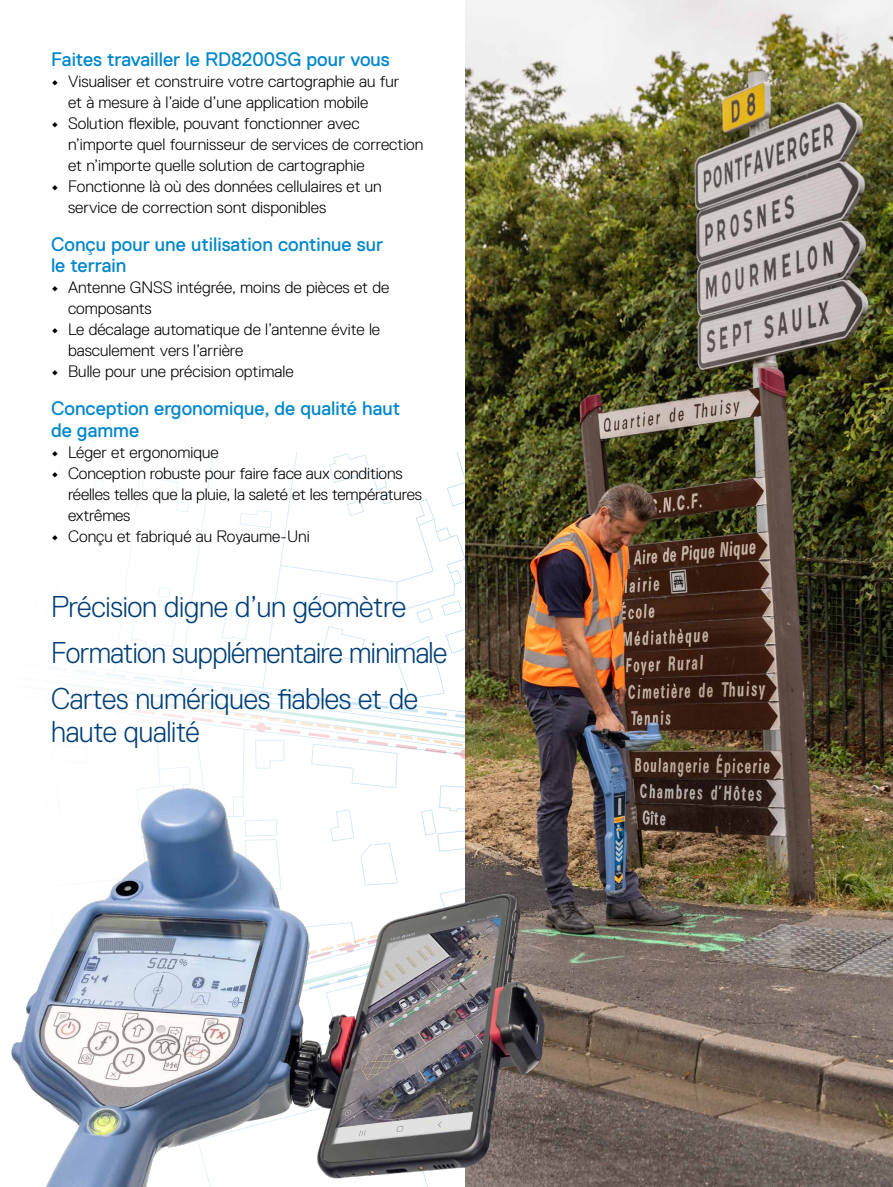
<style>
.page{position:relative;width:893px;height:1187px;background:#fff}
.page>*{position:absolute;margin:0;border:0;box-sizing:border-box;transform-origin:0 0}
.t1{font:300 30px/45.8px "Replica Std";letter-spacing:-.01em;color:#003e78;scale:.96 1}
.t2{font:300 30px "Replica Std";letter-spacing:-.01em;color:#003e78;scale:.95 1}
.t3{font:19.5px/21px "Replica Std";color:#0087cc}
.t4{font:300 16.5px/21px "Replica Std";color:#000}
.s1{font-weight:700}
</style>
<div class="page">
<svg style="left:86px;top:452px;width:380px;height:215px"></svg>
<svg style="left:57px;top:676px;width:409px;height:71px"></svg>
<img style="left:466px;top:0;width:427px;height:1186px">
<img style="left:11px;top:747px;width:573px;height:439px">
<p class="t3" style="left:51px;top:49px;width:340px">Faites travailler le RD8200SG pour vous</p>
<p class="t4" style="left:68px;top:71px;width:333px;text-indent:-17px"><span class="s1">•</span> Visualiser et construire votre cartographie au fur et à mesure à l’aide d’une application mobile</p>
<p class="t4" style="left:68px;top:113px;width:357px;text-indent:-17px"><span class="s1">•</span> Solution flexible, pouvant fonctionner avec n’importe quel fournisseur de services de correction et n’importe quelle solution de cartographie</p>
<p class="t4" style="left:68px;top:176px;width:315px;text-indent:-17px"><span class="s1">•</span> Fonctionne là où des données cellulaires et un service de correction sont disponibles</p>
<p class="t3" style="left:51px;top:234px;width:334px">Conçu pour une utilisation continue sur le terrain</p>
<p class="t4" style="left:68px;top:277px;width:323px;text-indent:-17px"><span class="s1">•</span> Antenne GNSS intégrée, moins de pièces et de composants</p>
<p class="t4" style="left:68px;top:319px;width:314px;text-indent:-17px"><span class="s1">•</span> Le décalage automatique de l’antenne évite le basculement vers l’arrière</p>
<p class="t4" style="left:51px;top:361px;width:244px"><span class="s1">•</span> Bulle pour une précision optimale</p>
<p class="t3" style="left:51px;top:398px;width:351px">Conception ergonomique, de qualité haut de gamme</p>
<p class="t4" style="left:51px;top:441px;width:169px"><span class="s1">•</span> Léger et ergonomique</p>
<p class="t4" style="left:68px;top:462px;width:356px;text-indent:-17px"><span class="s1">•</span> Conception robuste pour faire face aux conditions réelles telles que la pluie, la saleté et les températures extrêmes</p>
<p class="t4" style="left:51px;top:525px;width:260px"><span class="s1">•</span> Conçu et fabriqué au Royaume-Uni</p>
<h1 class="t1" style="left:51px;top:584px;width:414px">Précision digne d’un géomètre<br>Formation supplémentaire minimale<br>Cartes numériques fiables et de</h1>
<h1 class="t2" style="left:51px;top:714px;width:158px">haute qualité</h1>
</div>
